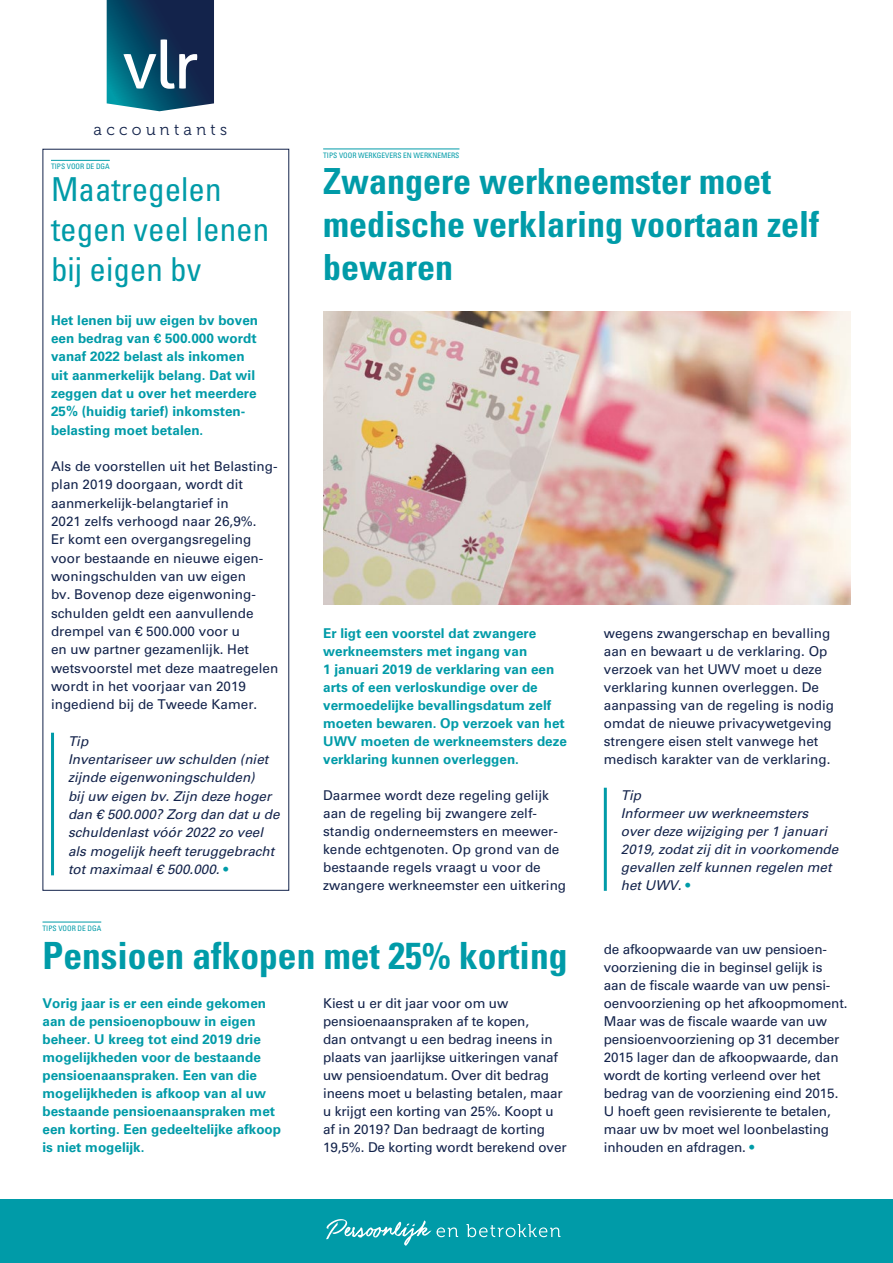
<style>
.page{position:relative;width:893px;height:1263px;background:#fff}
.page>*{position:absolute;margin:0;border:0;box-sizing:border-box;transform-origin:0 0}
.t1{font:700 condensed 37.5px "Univers LT Std";color:#009ba8}
.t2{font:700 condensed 36px/43.2px "Univers LT Std";color:#009ba8}
.t3{font:condensed 33px/39.6px "Univers LT Std";color:#009ba8}
.t4{font:15.9px "Museo 300";letter-spacing:.275em;color:#13234b}
.t5{font:13.5px/18px "Univers LT Std";color:#13234b}
.t6{font:700 13.5px/18px "Univers LT Std";color:#009ba8}
.t7{font:italic 13.5px/18.3px "Univers LT Std";color:#13234b}
.t8{font:condensed 7.5px "Univers LT Std";color:#009ba8}
.s1{font-style:normal;color:#009ba8}
.s2{color:#009ba8}
</style>
<div class="page">
<div style="left:0;top:1199px;width:893px;height:64px;background:#009ba8"></div>
<svg style="left:326px;top:1219px;width:234px;height:27px"></svg>
<svg style="left:107px;top:0;width:107px;height:111px;background:#275774"></svg>
<img style="left:323px;top:311px;width:527px;height:293px">
<hr style="left:323px;top:149px;width:136px;height:1px;background:#009ba8">
<hr style="left:604px;top:788px;width:3px;height:103px;background:#009ba8">
<hr style="left:51px;top:160px;width:59px;height:1px;background:#009ba8">
<hr style="left:43px;top:922px;width:58px;height:1px;background:#009ba8">
<hr style="left:51px;top:733px;width:3px;height:142px;background:#009ba8">
<p class="t4" style="left:94px;top:121px;width:135px">accountants</p>
<p class="t8" style="left:51px;top:162px;width:60px">TIPS VOOR DE DGA</p>
<h3 class="t3" style="left:51px;top:169px;width:220px">Maatregelen tegen veel lenen bij eigen bv</h3>
<p class="t6" style="left:51px;top:311px;width:209px">Het lenen bij uw eigen bv boven een bedrag van € 500.000 wordt vanaf 2022 belast als inkomen uit aanmerkelijk belang. Dat wil zeggen dat u over het meerdere<br>25% (huidig tarief) inkomsten&shy;belasting moet betalen.</p>
<p class="t5" style="left:51px;top:457px;width:229px">Als de voorstellen uit het Belasting&shy;plan 2019 doorgaan, wordt dit aanmerkelijk-belangtarief in<br>2021 zelfs verhoogd naar 26,9%.<br>Er komt een overgangsregeling voor bestaande en nieuwe eigen&shy;woningschulden van uw eigen<br>bv. Bovenop deze eigenwoning&shy;schulden geldt een aanvullende drempel van € 500.000 voor u<br>en uw partner gezamenlijk. Het wetsvoorstel met deze maatregelen wordt in het voorjaar van 2019 ingediend bij de Tweede Kamer.</p>
<p class="t7" style="left:68px;top:732px;width:213px">Tip<br>Inventariseer uw schulden (niet zijnde eigenwoningschulden)<br>bij uw eigen bv. Zijn deze hoger dan € 500.000? Zorg dan dat u de schuldenlast vóór 2022 zo veel als mogelijk heeft teruggebracht tot maximaal € 500.000. <span class="s1">•</span></p>
<p class="t8" style="left:323px;top:151px;width:138px">TIPS VOOR WERKGEVERS EN WERKNEMERS</p>
<h2 class="t2" style="left:323px;top:159px;width:497px">Zwangere werkneemster moet medische verklaring voortaan zelf bewaren</h2>
<p class="t6" style="left:323px;top:624px;width:245px">Er ligt een voorstel dat zwangere werkneemsters met ingang van<br>1 januari 2019 de verklaring van een arts of een verloskundige over de vermoedelijke bevallingsdatum zelf moeten bewaren. Op verzoek van het UWV moeten de werkneemsters deze verklaring kunnen overleggen.</p>
<p class="t5" style="left:323px;top:786px;width:245px">Daarmee wordt deze regeling gelijk aan de regeling bij zwangere zelf&shy;standig onderneemsters en meewer&shy;kende echtgenoten. Op grond van de bestaande regels vraagt u voor de zwangere werkneemster een uitkering</p>
<p class="t5" style="left:604px;top:624px;width:232px">wegens zwangerschap en bevalling aan en bewaart u de verklaring. Op verzoek van het UWV moet u deze verklaring kunnen overleggen. De aanpassing van de regeling is nodig omdat de nieuwe privacywetgeving strengere eisen stelt vanwege het medisch karakter van de verklaring.</p>
<p class="t7" style="left:621px;top:786px;width:219px">Tip<br>Informeer uw werkneemsters over deze wijziging per 1 januari<br>2019, zodat zij dit in voorkomende gevallen zelf kunnen regelen met het UWV. <span class="s1">•</span></p>
<p class="t8" style="left:43px;top:924px;width:60px">TIPS VOOR DE DGA</p>
<h1 class="t1" style="left:43px;top:932px;width:526px">Pensioen afkopen met 25% korting</h1>
<p class="t6" style="left:43px;top:995px;width:240px">Vorig jaar is er een einde gekomen aan de pensioenopbouw in eigen beheer. U kreeg tot eind 2019 drie mogelijkheden voor de bestaande pensioenaanspraken. Een van die mogelijkheden is afkoop van al uw bestaande pensioenaanspraken met een korting. Een gedeeltelijke afkoop is niet mogelijk.</p>
<p class="t5" style="left:323px;top:994px;width:245px">Kiest u er dit jaar voor om uw pensioenaanspraken af te kopen,<br>dan ontvangt u een bedrag ineens in plaats van jaarlijkse uitkeringen vanaf uw pensioendatum. Over dit bedrag ineens moet u belasting betalen, maar u krijgt een korting van 25%. Koopt u af in 2019? Dan bedraagt de korting 19,5%. De korting wordt berekend over</p>
<p class="t5" style="left:604px;top:940px;width:245px">de afkoopwaarde van uw pensioen&shy;voorziening die in beginsel gelijk is aan de fiscale waarde van uw pensi&shy;oenvoorziening op het afkoopmoment.<br>Maar was de fiscale waarde van uw pensioenvoorziening op 31 december 2015 lager dan de afkoopwaarde, dan wordt de korting verleend over het bedrag van de voorziening eind 2015.<br>U hoeft geen revisierente te betalen, maar uw bv moet wel loonbelasting inhouden en afdragen. <span class="s2">•</span></p>
</div>
